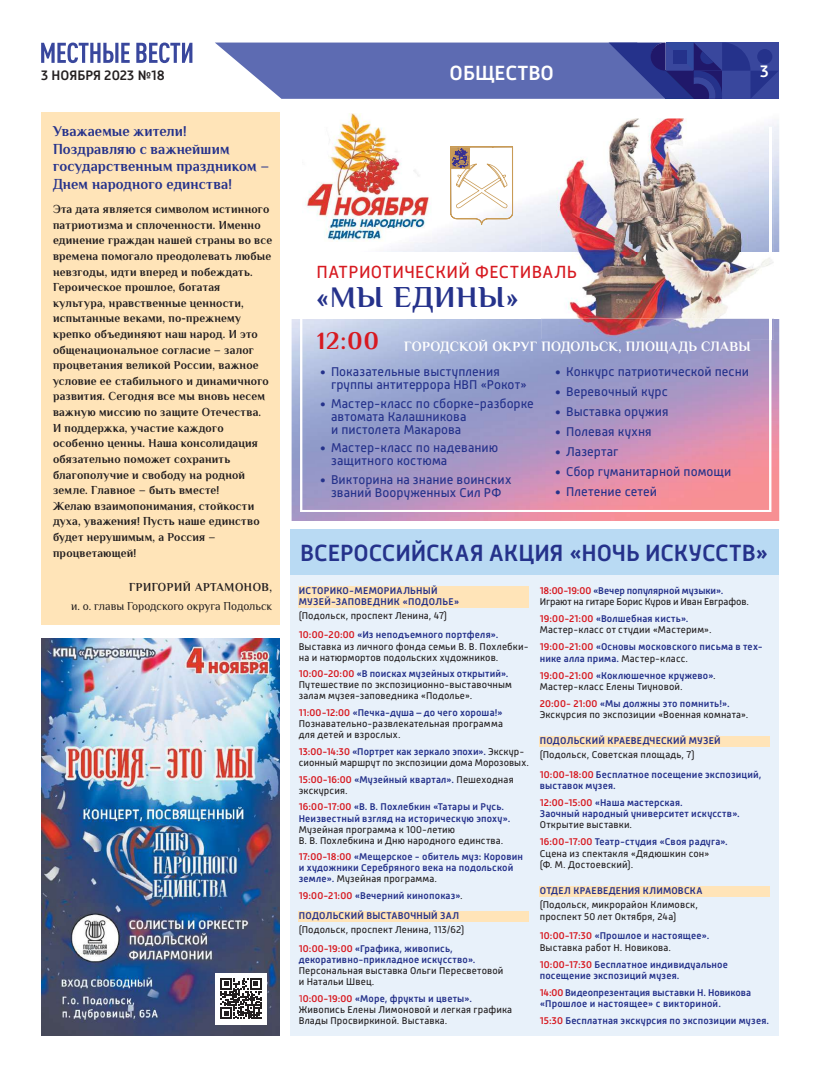
<style>
.page{position:relative;width:820px;height:1078px;background:#fff}
.page>*{position:absolute;margin:0;border:0;box-sizing:border-box;transform-origin:0 0}
.t1{font:700 29.8px "Philosopher";letter-spacing:.025em;color:#25328b}
.t2{font:700 24.8px "Philosopher";color:#d71920}
.t3{font:500 24px "Russia";letter-spacing:-.005em;color:#25328b}
.t4{font:500 21px "Russia";color:#fff}
.t5{font:18px "Russia";letter-spacing:.02em;color:#d71920}
.t6{font:500 17px "Russia";color:#fff}
.t7{font:700 15px/17.6px "Philosopher";letter-spacing:.01em;color:#25328b;scale:.95 1}
.t8{font:700 14px "Philosopher";letter-spacing:.02em;color:#fff}
.t9{font:500 14px "Russia";color:#231f20}
.t10{font:13px/13px "Russia";letter-spacing:.005em;color:#25328b}
.t11{font:700 12px/15.6px "Philosopher";letter-spacing:.02em;color:#231f20;scale:.95 1}
.t12{font:12px "Philosopher";color:#231f20;scale:.95 1}
.t13{font:700 12px "Philosopher";letter-spacing:.05em;color:#231f20;scale:.95 1}
.t14{font:10px/11px "Russia";letter-spacing:.01em;color:#231f20}
.t15{font:500 10px/11px "Russia";letter-spacing:.015em;color:#25328b}
.t16{font:10px/11.3px "Russia";letter-spacing:-.01em;color:#231f20}
.s1{font-weight:500;color:#d71920}
.s2{font-weight:500;color:#25328b}
.s3{color:#d71920}
.s4{font-weight:400;color:#231f20}
</style>
<div class="page">
<svg style="left:215px;top:43px;width:563px;height:56px;background:#5a66ad"></svg>
<svg style="left:136px;top:43px;width:56px;height:20px"></svg>
<svg style="left:41px;top:43px;width:89px;height:20px"></svg>
<div style="left:41px;top:112px;width:239px;height:512px;background:#ffe4b8"></div>
<div style="left:290px;top:575px;width:488px;height:460px;background:#e8f1fa"></div>
<div style="left:299px;top:586px;width:229px;height:21px;background:#ffe4b8"></div>
<div style="left:299px;top:910px;width:229px;height:11px;background:#ffe4b8"></div>
<div style="left:539px;top:735px;width:230px;height:11px;background:#ffe4b8"></div>
<div style="left:539px;top:886px;width:230px;height:10px;background:#ffe4b8"></div>
<img style="left:291px;top:120px;width:487px;height:401px">
<img style="left:302px;top:113px;width:129px;height:14px">
<svg style="left:300px;top:127px;width:471px;height:385px"></svg>
<img style="left:41px;top:638px;width:239px;height:397px">
<div style="left:291px;top:252px;width:487px;height:66px;background:#fff"></div>
<div style="left:290px;top:529px;width:488px;height:45px;background:#b9daf3"></div>
<div style="left:215px;top:972px;width:51px;height:51px;background:#fff"></div>
<svg style="left:220px;top:978px;width:41px;height:40px"></svg>
<img style="left:541px;top:118px;width:232px;height:222px">
<img style="left:541px;top:339px;width:209px;height:1px">
<img style="left:769px;top:318px;width:2px;height:22px">
<img style="left:769px;top:127px;width:2px;height:125px">
<img style="left:541px;top:262px;width:35px;height:16px">
<h3 class="t9" style="left:41px;top:70px;width:125px">3 НОЯБРЯ 2023 №18</h3>
<h3 class="t4" style="left:449px;top:64px;width:106px">ОБЩЕСТВО</h3>
<h3 class="t6" style="left:760px;top:64px;width:10px">3</h3>
<h3 class="t7" style="left:53px;top:122px;width:229px">Уважаемые жители!<br>Поздравляю с важнейшим государственным праздником –<br>Днем народного единства!</h3>
<p class="t11" style="left:53px;top:201px;width:232px">Эта дата является символом истинного патриотизма и сплоченности. Именно единение граждан нашей страны во все времена помогало преодолевать любые невзгоды, идти вперед и побеждать.<br>Героическое прошлое, богатая культура, нравственные ценности, испытанные веками, по-прежнему крепко объединяют наш народ. И это общенациональное согласие – залог процветания великой России, важное условие ее стабильного и динамичного развития. Сегодня все мы вновь несем важную миссию по защите Отечества.<br>И поддержка, участие каждого особенно ценны. Наша консолидация обязательно поможет сохранить благополучие и свободу на родной земле. Главное – быть вместе!<br>Желаю взаимопонимания, стойкости духа, уважения! Пусть наше единство будет нерушимым, а Россия – процветающей!</p>
<p class="t13" style="left:129px;top:580px;width:152px">ГРИГОРИЙ АРТАМОНОВ,</p>
<p class="t12" style="left:71px;top:599px;width:213px">и. о. главы Городского округа Подольск</p>
<h3 class="t5" style="left:316px;top:264px;width:261px">ПАТРИОТИЧЕСКИЙ ФЕСТИВАЛЬ</h3>
<h1 class="t1" style="left:316px;top:280px;width:203px">«МЫ ЕДИНЫ»</h1>
<h2 class="t2" style="left:317px;top:327px;width:63px">12:00</h2>
<h3 class="t8" style="left:404px;top:338px;width:347px">ГОРОДСКОЙ ОКРУГ ПОДОЛЬСК, ПЛОЩАДЬ СЛАВЫ</h3>
<h3 class="t10" style="left:331px;top:366px;width:197px;text-indent:-11px">• Показательные выступления группы антитеррора НВП «Рокот»</h3>
<h3 class="t10" style="left:331px;top:397px;width:204px;text-indent:-11px">• Мастер-класс по сборке-разборке автомата Калашникова<br>и пистолета Макарова</h3>
<h3 class="t10" style="left:331px;top:442px;width:169px;text-indent:-11px">• Мастер-класс по надеванию защитного костюма</h3>
<h3 class="t10" style="left:319px;top:474px;width:193px;text-align:center">• Викторина на знание воинских званий Вооруженных Сил РФ</h3>
<h3 class="t10" style="left:554px;top:366px;width:196px">• Конкурс патриотической песни</h3>
<h3 class="t10" style="left:554px;top:386px;width:114px">• Веревочный курс</h3>
<h3 class="t10" style="left:554px;top:406px;width:115px">• Выставка оружия</h3>
<h3 class="t10" style="left:554px;top:426px;width:98px">• Полевая кухня</h3>
<h3 class="t10" style="left:554px;top:446px;width:65px">• Лазертаг</h3>
<h3 class="t10" style="left:554px;top:466px;width:178px">• Сбор гуманитарной помощи</h3>
<h3 class="t10" style="left:554px;top:486px;width:104px">• Плетение сетей</h3>
<h3 class="t3" style="left:300px;top:543px;width:469px">ВСЕРОССИЙСКАЯ АКЦИЯ «НОЧЬ ИСКУССТВ»</h3>
<p class="t15" style="left:299px;top:585px;width:162px">ИСТОРИКО-МЕМОРИАЛЬНЫЙ<br>МУЗЕЙ-ЗАПОВЕДНИК «ПОДОЛЬЕ»</p>
<p class="t14" style="left:299px;top:606px;width:201px;line-height:19.5px">(Подольск, проспект Ленина, 47)<br><span class="s1">10:00-20:00</span> <span class="s2">«Из неподъемного портфеля».</span></p>
<p class="t14" style="left:299px;top:641px;width:231px">Выставка из личного фонда семьи В. В. Похлебки&shy;на и натюрмортов подольских художников.</p>
<p class="t14" style="left:299px;top:669px;width:214px"><span class="s1">10:00-20:00</span> <span class="s2">«В поисках музейных открытий».<br></span>Путешествие по экспозиционно-выставочным залам музея-заповедника «Подолье».</p>
<p class="t14" style="left:299px;top:707px;width:205px;text-align:justify"><span class="s1">11:00-12:00</span> <span class="s2">«Печка-душа – до чего хороша!» </span>Познавательно-развлекательная программа для детей и взрослых.</p>
<p class="t14" style="left:299px;top:746px;width:231px"><span class="s1">13:00-14:30</span> <span class="s2">«Портрет как зеркало эпохи».</span> Экскур&shy;сионный маршрут по экспозиции дома Морозовых.</p>
<p class="t14" style="left:299px;top:774px;width:216px"><span class="s1">15:00-16:00</span> <span class="s2">«Музейный квартал».</span> Пешеходная экскурсия.</p>
<p class="t15" style="left:299px;top:802px;width:213px"><span class="s3">16:00-17:00</span> «В. В. Похлебкин «Татары и Русь.<br>Неизвестный взгляд на историческую эпоху».</p>
<p class="t14" style="left:299px;top:824px;width:206px">Музейная программа к 100-летию<br>В. В. Похлебкина и Дню народного единства.</p>
<p class="t15" style="left:299px;top:852px;width:226px"><span class="s3">17:00-18:00</span> «Мещерское - обитель муз: Коровин и художники Серебряного века на подольской земле». <span class="s4">Музейная программа.</span></p>
<p class="t15" style="left:299px;top:886px;width:165px;line-height:19.5px"><span class="s3">19:00-21:00</span> «Вечерний кинопоказ»<span class="s4">.<br></span>ПОДОЛЬСКИЙ ВЫСТАВОЧНЫЙ ЗАЛ</p>
<p class="t14" style="left:299px;top:920px;width:167px;line-height:19.5px">(Подольск, проспект Ленина, 113/62)<br><span class="s1">10:00-19:00</span> <span class="s2">«Графика, живопись,</span></p>
<p class="t15" style="left:299px;top:954px;width:178px">декоративно-прикладное искусство».</p>
<p class="t14" style="left:299px;top:965px;width:206px">Персональная выставка Ольги Пересветовой и Натальи Швец.</p>
<p class="t14" style="left:299px;top:993px;width:215px"><span class="s3">1</span><span class="s1">0:00-19:00</span> <span class="s2">«Море, фрукты и цветы».<br></span>Живопись Елены Лимоновой и легкая графика<br>Влады Просвиркиной. Выставка.</p>
<p class="t16" style="left:539px;top:585px;width:210px"><span class="s1">18:00-19:00</span> <span class="s2">«Вечер популярной музыки».<br></span>Играют на гитаре Борис Куров и Иван Евграфов.</p>
<p class="t14" style="left:539px;top:613px;width:173px;line-height:11.3px"><span class="s1">19:00-21:00</span> <span class="s2">«Волшебная кисть».<br></span>Мастер-класс от студии «Мастерим».</p>
<p class="t15" style="left:539px;top:642px;width:224px;line-height:11.3px"><span class="s3">19:00-21:00</span> «Основы московского письма в тех&shy;нике алла прима. <span class="s4">Мастер-класс.</span></p>
<p class="t14" style="left:539px;top:670px;width:177px;line-height:11.3px"><span class="s1">19:00-21:00</span> <span class="s2">«Коклюшечное кружево»</span>.<br>Мастер-класс Елены Тиуновой.</p>
<p class="t14" style="left:539px;top:698px;width:210px;line-height:11.3px"><span class="s1">20:00- 21:00</span> <span class="s2">«Мы должны это помнить!».<br></span>Экскурсия по экспозиции «Военная комната».</p>
<p class="t15" style="left:539px;top:735px;width:182px">ПОДОЛЬСКИЙ КРАЕВЕДЧЕСКИЙ МУЗЕЙ</p>
<p class="t15" style="left:539px;top:745px;width:223px;line-height:19.8px"><span class="s4">(Подольск, Советская площадь, 7)<br></span><span class="s3">10:00-18:00</span> Бесплатное посещение экспозиций,</p>
<p class="t15" style="left:539px;top:777px;width:144px;line-height:16.9px">выставок музея.<br><span class="s3">12:00-15:00</span> «Наша мастерская.</p>
<p class="t15" style="left:539px;top:808px;width:201px">Заочный народный университет искусств».</p>
<p class="t15" style="left:539px;top:817px;width:189px;line-height:16.9px"><span class="s4">Открытие выставки.<br></span><span class="s3">16:00-17:00</span> Театр-студия «Своя радуга».</p>
<p class="t14" style="left:539px;top:848px;width:171px;line-height:11.3px">Сцена из спектакля «Дядюшкин сон» (Ф. М. Достоевский).</p>
<p class="t15" style="left:539px;top:885px;width:164px">ОТДЕЛ КРАЕВЕДЕНИЯ КЛИМОВСКА</p>
<p class="t14" style="left:539px;top:899px;width:160px;line-height:11.3px">(Подольск, микрорайон Климовск, проспект 50 лет Октября, 24а)</p>
<p class="t14" style="left:539px;top:930px;width:171px;line-height:11.3px"><span class="s1">10:00-17:30</span> <span class="s2">«Прошлое и настоящее».<br></span>Выставка работ Н. Новикова.</p>
<p class="t15" style="left:539px;top:959px;width:189px;line-height:11.3px"><span class="s3">10:00-17:30</span> Бесплатное индивидуальное посещение экспозиций музея.</p>
<p class="t15" style="left:539px;top:987px;width:213px;line-height:11.3px"><span class="s3">14:00</span> Видеопрезентация выставки Н. Новикова «Прошлое и настоящее» с викториной.</p>
<p class="t15" style="left:539px;top:1015px;width:231px"><span class="s3">15:30</span> Бесплатная экскурсия по экспозиции музея.</p>
</div>
